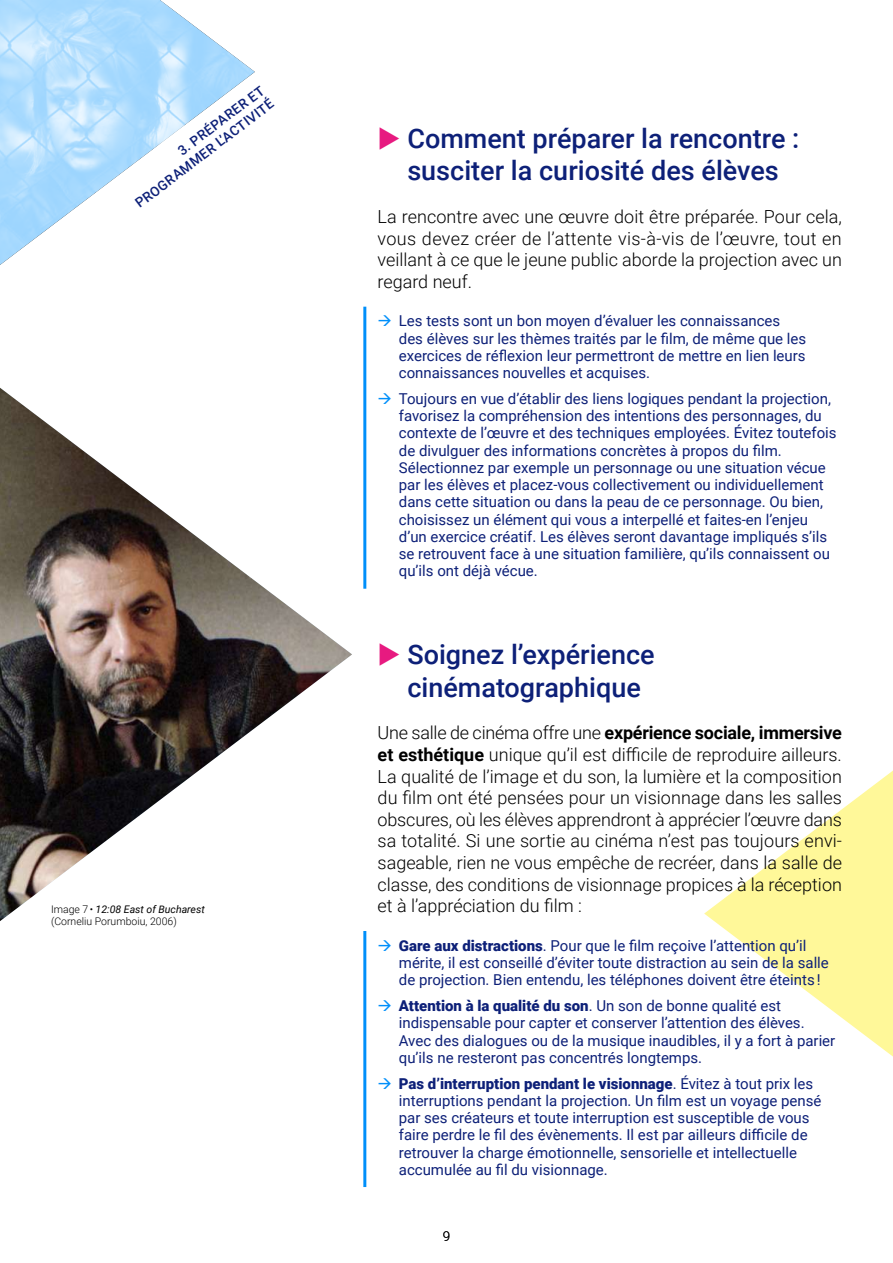
<style>
.page{position:relative;width:893px;height:1263px;background:#fff}
.page>*{position:absolute;margin:0;border:0;box-sizing:border-box;transform-origin:0 0}
.t1{font:500 27px/32.4px "Roboto";color:#0d2078}
.t2{font:300 18px/21.6px "Roboto";color:#000;text-align:justify}
.t3{font:15px/17.2px "Roboto";color:#0d2078}
.t4{font:500 13.5px/16.2px "Roboto";color:#0d2078;text-align:right}
.t5{font:300 13.5px "Roboto";color:#000}
.t6{font:300 10.5px/12.6px "Roboto";color:#000}
.s1{font-weight:400;font-style:italic}
.s2{font-weight:700}
.s3{font-weight:900}
</style>
<div class="page">
<svg style="left:704px;top:770px;width:189px;height:286px"></svg>
<img style="left:0;top:0;width:255px;height:265px">
<hr style="left:363px;top:307px;width:3px;height:282px;background:#008ffa">
<hr style="left:363px;top:931px;width:3px;height:256px;background:#008ffa">
<img style="left:0;top:388px;width:352px;height:533px">
<p class="t4" style="left:122px;top:184px;width:172px;rotate:-37deg">3. PRÉPARER ET<br>PROGRAMMER L’ACTIVITÉ</p>
<p class="t6" style="left:51px;top:902px;width:155px">Image 7 • <span class="s1">12:08 East of Bucharest </span>(Corneliu Porumboiu, 2006)</p>
<h1 class="t1" style="left:407px;top:121px;width:393px">Comment préparer la rencontre : susciter la curiosité des élèves</h1>
<p class="t2" style="left:378px;top:205px;width:466px">La rencontre avec une œuvre doit être préparée. Pour cela, vous devez créer de l’attente vis-à-vis de l’œuvre, tout en veillant à ce que le jeune public aborde la projection avec un regard neuf.</p>
<p class="t3" style="left:399px;top:312px;width:409px">Les tests sont un bon moyen d’évaluer les connaissances des élèves sur les thèmes traités par le film, de même que les exercices de réflexion leur permettront de mettre en lien leurs connaissances nouvelles et acquises.</p>
<p class="t3" style="left:399px;top:389px;width:439px">Toujours en vue d’établir des liens logiques pendant la projection, favorisez la compréhension des intentions des personnages, du contexte de l’œuvre et des techniques employées. Évitez toutefois de divulguer des informations concrètes à propos du film.<br>Sélectionnez par exemple un personnage ou une situation vécue par les élèves et placez-vous collectivement ou individuellement dans cette situation ou dans la peau de ce personnage. Ou bien, choisissez un élément qui vous a interpellé et faites-en l’enjeu d’un exercice créatif. Les élèves seront davantage impliqués s’ils se retrouvent face à une situation familière, qu’ils connaissent ou qu’ils ont déjà vécue.</p>
<h1 class="t1" style="left:407px;top:637px;width:249px">Soignez l’expérience cinématographique</h1>
<p class="t2" style="left:378px;top:721px;width:466px">Une salle de cinéma offre une <span class="s2">expérience sociale, immersive et esthétique</span> unique qu’il est difficile de reproduire ailleurs.<br>La qualité de l’image et du son, la lumière et la composition du film ont été pensées pour un visionnage dans les salles obscures, où les élèves apprendront à apprécier l’œuvre dans sa totalité. Si une sortie au cinéma n’est pas toujours envi&shy;sageable, rien ne vous empêche de recréer, dans la salle de classe, des conditions de visionnage propices à la réception et à l’appréciation du film :</p>
<p class="t3" style="left:399px;top:936px;width:431px"><span class="s3">Gare aux distractions</span>. Pour que le film reçoive l’attention qu’il mérite, il est conseillé d’éviter toute distraction au sein de la salle de projection. Bien entendu, les téléphones doivent être éteints !</p>
<p class="t3" style="left:399px;top:996px;width:438px"><span class="s3">Attention à la qualité du son</span>. Un son de bonne qualité est indispensable pour capter et conserver l’attention des élèves.<br>Avec des dialogues ou de la musique inaudibles, il y a fort à parier qu’ils ne resteront pas concentrés longtemps.</p>
<p class="t3" style="left:399px;top:1074px;width:424px"><span class="s3">Pas d’interruption pendant le visionnage</span>. Évitez à tout prix les interruptions pendant la projection. Un film est un voyage pensé par ses créateurs et toute interruption est susceptible de vous faire perdre le fil des évènements. Il est par ailleurs difficile de retrouver la charge émotionnelle, sensorielle et intellectuelle accumulée au fil du visionnage.</p>
<p class="t5" style="left:443px;top:1227px;width:9px">9</p>
</div>
